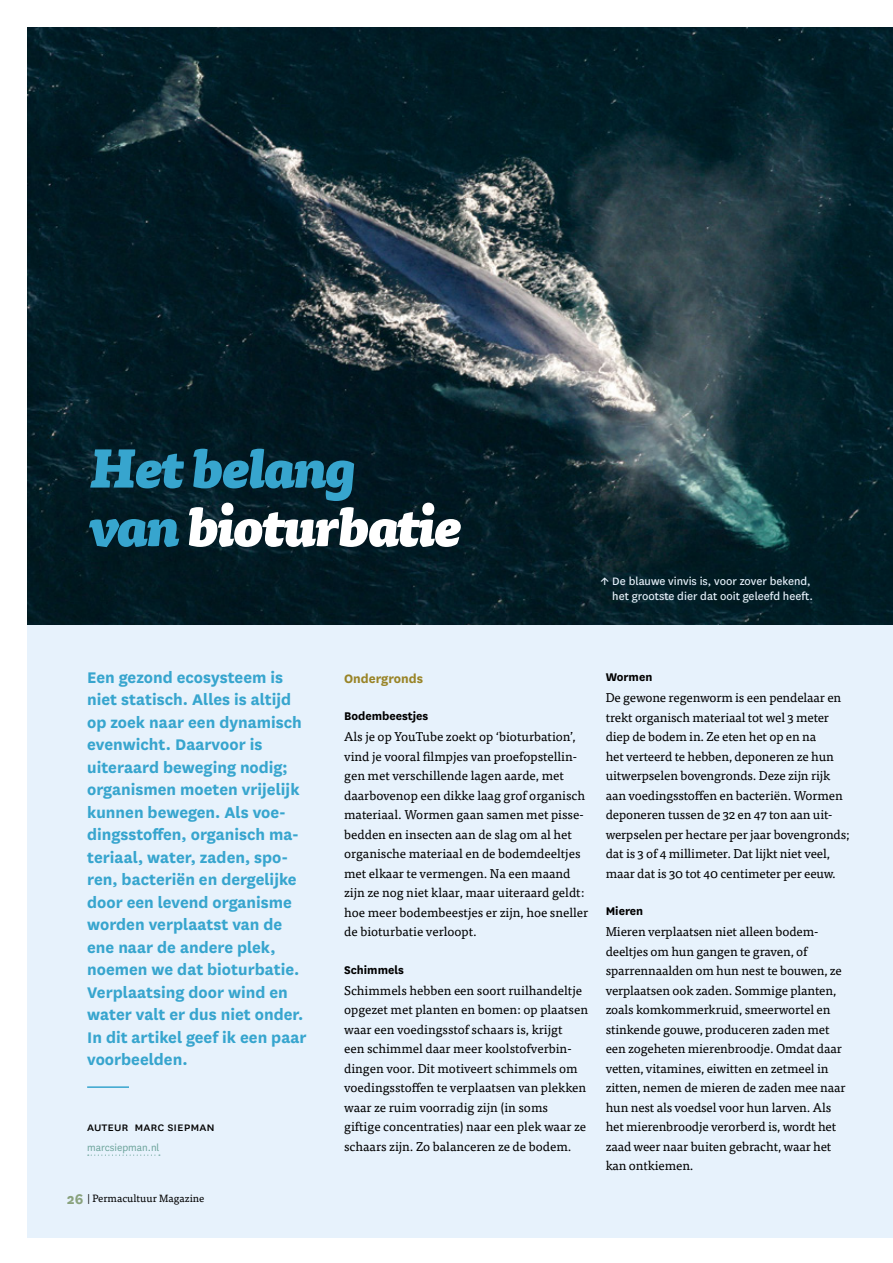
<style>
.page{position:relative;width:893px;height:1263px;background:#fff}
.page>*{position:absolute;margin:0;border:0;box-sizing:border-box;transform-origin:0 0}
.t1{font:italic 900 52.5px/58.5px "Tisa Pro";letter-spacing:-.03em;color:#37a5ce}
.t2{font:700 18px/22.5px "National";color:#37a5ce}
.t3{font:700 14.25px "National";color:#998427}
.t4{font:13.5px "National";color:#000}
.t5{font:700 13.05px "National";color:#000}
.t6{font:12.75px/19.5px "Tisa Pro";letter-spacing:-.01em;color:#000}
.t7{font:12.6px/14.5px "National";color:#e7f2fc;text-align:right}
.t8{font:11.25px "National";color:#6ba39a}
.t9{font:10.5px "Tisa Pro";color:#000}
.s1{color:#fff}
.s2{font-family:"National";font-weight:700;font-size:16.5px;color:#89a27d}
</style>
<div class="page">
<div style="left:27px;top:27px;width:866px;height:1210px;background:#e7f2fc"></div>
<img style="left:27px;top:27px;width:866px;height:597px">
<hr style="left:87px;top:1086px;width:221px;height:2px;background:#37a5ce">
<div style="left:130px;top:1080px;width:178px;height:21px;background:#e7f2fc"></div>
<svg style="left:88px;top:1154px;width:72px;height:2px"></svg>
<h1 class="t1" style="left:90px;top:436px;width:374px">Het belang<br>van <span class="s1">bioturbatie</span></h1>
<p class="t7" style="left:600px;top:573px;width:214px">↑ De blauwe vinvis is, voor zover bekend, het grootste dier dat ooit geleefd heeft.</p>
<p class="t2" style="left:87px;top:664px;width:221px">Een gezond ecosysteem is niet statisch. Alles is altijd op zoek naar een dynamisch evenwicht. Daarvoor is uiteraard beweging nodig; organismen moeten vrijelijk kunnen bewegen. Als voe&shy;dingsstoffen, organisch ma&shy;teriaal, water, zaden, spo&shy;ren, bacteriën en dergelijke door een levend organisme worden verplaatst van de ene naar de andere plek, noemen we dat bioturbatie.<br>Verplaatsing door wind en water valt er dus niet onder.<br>In dit artikel geef ik een paar voorbeelden.</p>
<p class="t4" style="left:87px;top:1118px;width:129px">Auteur Marc Siepman</p>
<p class="t8" style="left:87px;top:1140px;width:74px">marcsiepman.nl</p>
<p class="t9" style="left:67px;top:1190px;width:139px"><span class="s2">26</span> | Permacultuur Magazine</p>
<p class="t3" style="left:344px;top:668px;width:80px">Ondergronds</p>
<p class="t5" style="left:344px;top:707px;width:86px">Bodembeestjes</p>
<p class="t6" style="left:344px;top:726px;width:246px">Als je op YouTube zoekt op ‘bioturbation’, vind je vooral filmpjes van proefopstellin&shy;gen met verschillende lagen aarde, met daarbovenop een dikke laag grof organisch materiaal. Wormen gaan samen met pisse&shy;bedden en insecten aan de slag om al het organische materiaal en de bodemdeeltjes met elkaar te vermengen. Na een maand zijn ze nog niet klaar, maar uiteraard geldt: hoe meer bodembeestjes er zijn, hoe sneller de bioturbatie verloopt.</p>
<p class="t5" style="left:344px;top:960px;width:61px">Schimmels</p>
<p class="t6" style="left:344px;top:980px;width:245px">Schimmels hebben een soort ruilhandeltje opgezet met planten en bomen: op plaatsen waar een voedingsstof schaars is, krijgt<br>een schimmel daar meer koolstofverbin&shy;dingen voor. Dit motiveert schimmels om voedingsstoffen te verplaatsen van plekken waar ze ruim voorradig zijn (in soms<br>giftige concentraties) naar een plek waar ze schaars zijn. Zo balanceren ze de bodem.</p>
<p class="t5" style="left:606px;top:668px;width:48px">Wormen</p>
<p class="t6" style="left:606px;top:687px;width:246px">De gewone regenworm is een pendelaar en trekt organisch materiaal tot wel 3 meter diep de bodem in. Ze eten het op en na<br>het verteerd te hebben, deponeren ze hun uitwerpselen bovengronds. Deze zijn rijk aan voedingsstoffen en bacteriën. Wormen deponeren tussen de 32 en 47 ton aan uit&shy;werpselen per hectare per jaar bovengronds; dat is 3 of 4 millimeter. Dat lijkt niet veel, maar dat is 30 tot 40 centimeter per eeuw.</p>
<p class="t5" style="left:606px;top:902px;width:39px">Mieren</p>
<p class="t6" style="left:606px;top:921px;width:241px">Mieren verplaatsen niet alleen bodem&shy;deeltjes om hun gangen te graven, of sparrennaalden om hun nest te bouwen, ze verplaatsen ook zaden. Sommige planten, zoals komkommerkruid, smeerwortel en stinkende gouwe, produceren zaden met een zogeheten mierenbroodje. Omdat daar vetten, vitamines, eiwitten en zetmeel in zitten, nemen de mieren de zaden mee naar hun nest als voedsel voor hun larven. Als het mierenbroodje verorberd is, wordt het zaad weer naar buiten gebracht, waar het kan ontkiemen.</p>
</div>
